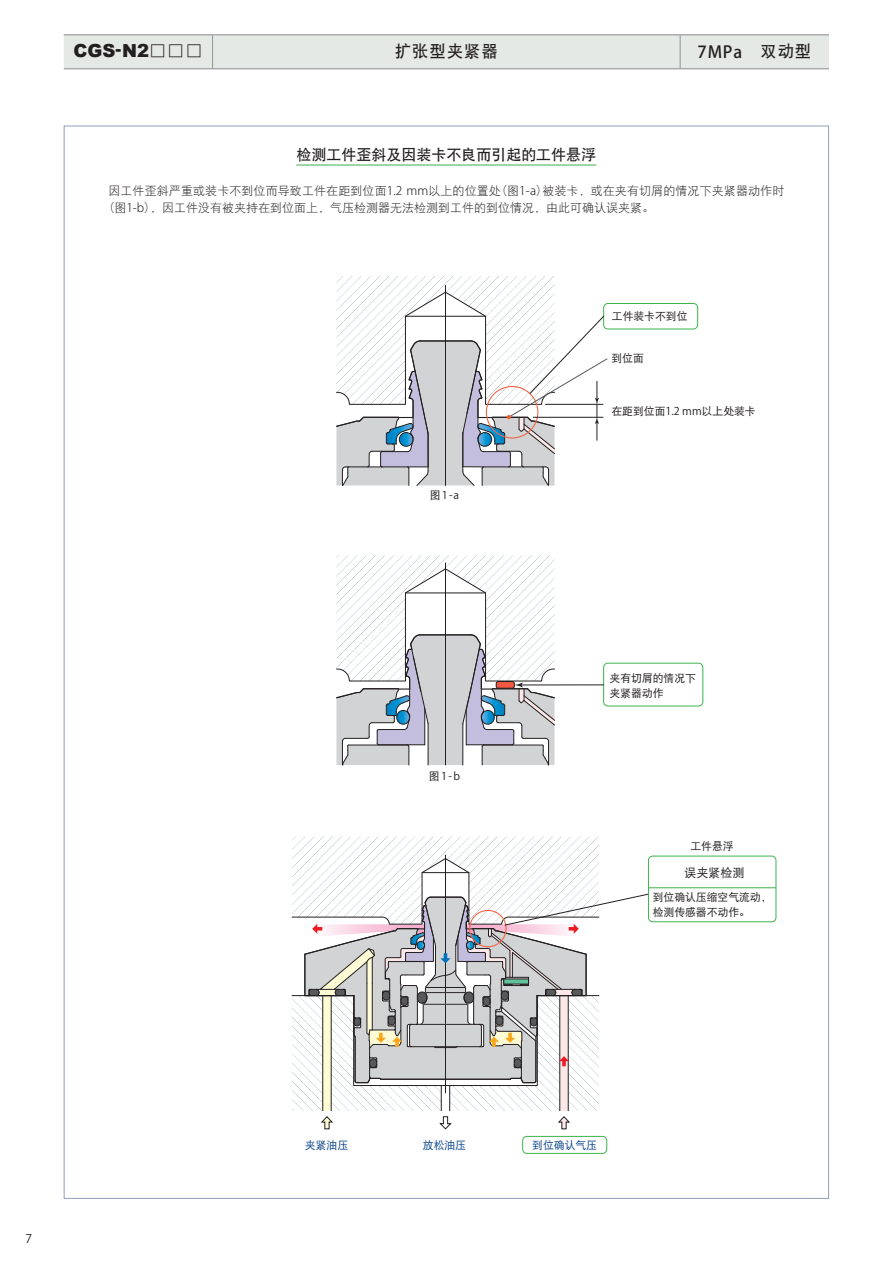
<style>
.page{position:relative;width:893px;height:1263px;background:#fff}
.page>*{position:absolute;margin:0;border:0;box-sizing:border-box;transform-origin:0 0}
.t1{font:900 18px "Arial";color:#231f20}
.t2{font:16.5px "Koz Go Pro Medium 90 msp RKSJ H";color:#231f20}
.t3{font:16.5px "DF Hei GB W7 GBK EUC H";letter-spacing:.05em;color:#231f20}
.t4{font:15px "DF Hei GB W7 GBK EUC H";color:#231f20}
.t5{font:12px/16.5px "DF Hei GB W3 GBK EUC H";letter-spacing:.01em;color:#231f20}
.t6{font:12px "DF Hei GB W5 GBK EUC H";color:#231f20}
.t7{font:12px "Koz Go Pro Regular 90 msp RKSJ H";color:#231f20}
.t8{font:10.8px/15px "DF Hei GB W5 GBK EUC H";color:#231f20}
.t9{font:10.8px "DF Hei GB W5 GBK EUC H";color:#0d4689}
.t10{font:10.8px "Koz Go Pro Regular 90 msp RKSJ H";color:#231f20}
.s1{font-size:17.25px}
.s2{font-family:"DF Hei GB W3 GBK EUC H";font-weight:400;font-size:17.25px}
.s3{font-family:"DF Hei GB W7 GBK EUC H"}
.s4{font-family:"Koz Go Pro Light 90 msp RKSJ H"}
.s5{font-family:"DF Hei GB W5 GBK EUC H"}
.s6{font-family:"Koz Go Pro Regular 90 msp RKSJ H"}
</style>
<div class="page">
<div style="left:64px;top:35px;width:765px;height:33px;background:#e4e9e6"></div>
<hr style="left:212px;top:35px;width:1px;height:33px;background:#939598">
<hr style="left:680px;top:35px;width:1px;height:33px;background:#939598">
<hr style="left:64px;top:34px;width:765px;height:1px;background:#939598">
<hr style="left:64px;top:68px;width:765px;height:1px;background:#939598">
<hr style="left:296px;top:165px;width:300px;height:1px;background:#41ad49">
<hr style="left:648px;top:887px;width:128px;height:1px;background:#3db54b">
<div style="left:522px;top:1136px;width:85px;height:18px;border:1px solid #3db54b;border-radius:4px"></div>
<div style="left:603px;top:303px;width:95px;height:26px;border:1px solid #3db54b;border-radius:4px"></div>
<div style="left:603px;top:663px;width:100px;height:43px;border:1px solid #3db54b;border-radius:4px"></div>
<hr style="left:521px;top:685px;width:83px;height:1px;background:#231f20">
<svg style="left:336px;top:556px;width:220px;height:210px"></svg>
<svg style="left:336px;top:276px;width:272px;height:210px"></svg>
<svg style="left:292px;top:837px;width:357px;height:293px"></svg>
<div style="left:648px;top:856px;width:128px;height:66px;border:1px solid #3db54b;border-radius:4px"></div>
<h1 class="t1" style="left:74px;top:38px;width:131px">CGS<span class="s1">-</span>N2<span class="s2">□□□</span></h1>
<h2 class="t3" style="left:395px;top:45px;width:105px">扩张型夹紧器</h2>
<h2 class="t2" style="left:698px;top:45px;width:115px">7MPa<span class="s3">　双动型</span></h2>
<p class="t4" style="left:296px;top:148px;width:301px">检测工件歪斜及因装卡不良而引起的工件悬浮</p>
<p class="t5" style="left:103px;top:184px;width:683px;text-indent:6px">因工件歪斜严重或装卡不到位而导致工件在距到位面<span class="s4">1.2 mm</span>以上的位置处<span class="s4">（</span>图<span class="s4">1-a）</span>被装卡，或在夹有切屑的情况下夹紧器动作时<span class="s4">（</span>图<span class="s4">1-b）</span>，因工件没有被夹持在到位面上，气压检测器无法检测到工件的到位情况，由此可确认误夹紧。</p>
<p class="t8" style="left:612px;top:310px;width:77px">工件装卡不到位</p>
<p class="t8" style="left:611px;top:352px;width:34px">到位面</p>
<p class="t10" style="left:430px;top:491px;width:31px"><span class="s5">图</span>1-a</p>
<p class="t10" style="left:429px;top:772px;width:33px"><span class="s5">图</span>1-b</p>
<p class="t8" style="left:611px;top:405px;width:146px">在距到位面<span class="s6">1.2 mm</span>以上处装卡</p>
<p class="t8" style="left:609px;top:671px;width:88px">夹有切屑的情况下夹紧器动作</p>
<p class="t8" style="left:690px;top:839px;width:45px">工件悬浮</p>
<p class="t6" style="left:684px;top:868px;width:61px">误夹紧检测</p>
<p class="t8" style="left:653px;top:891px;width:120px">到位确认压缩空气流动，检测传感器不动作。</p>
<p class="t7" style="left:26px;top:1234px;width:8px">7</p>
<p class="t9" style="left:305px;top:1141px;width:45px">夹紧油压</p>
<p class="t9" style="left:423px;top:1141px;width:45px">放松油压</p>
<p class="t9" style="left:532px;top:1141px;width:66px">到位确认气压</p>
</div>
